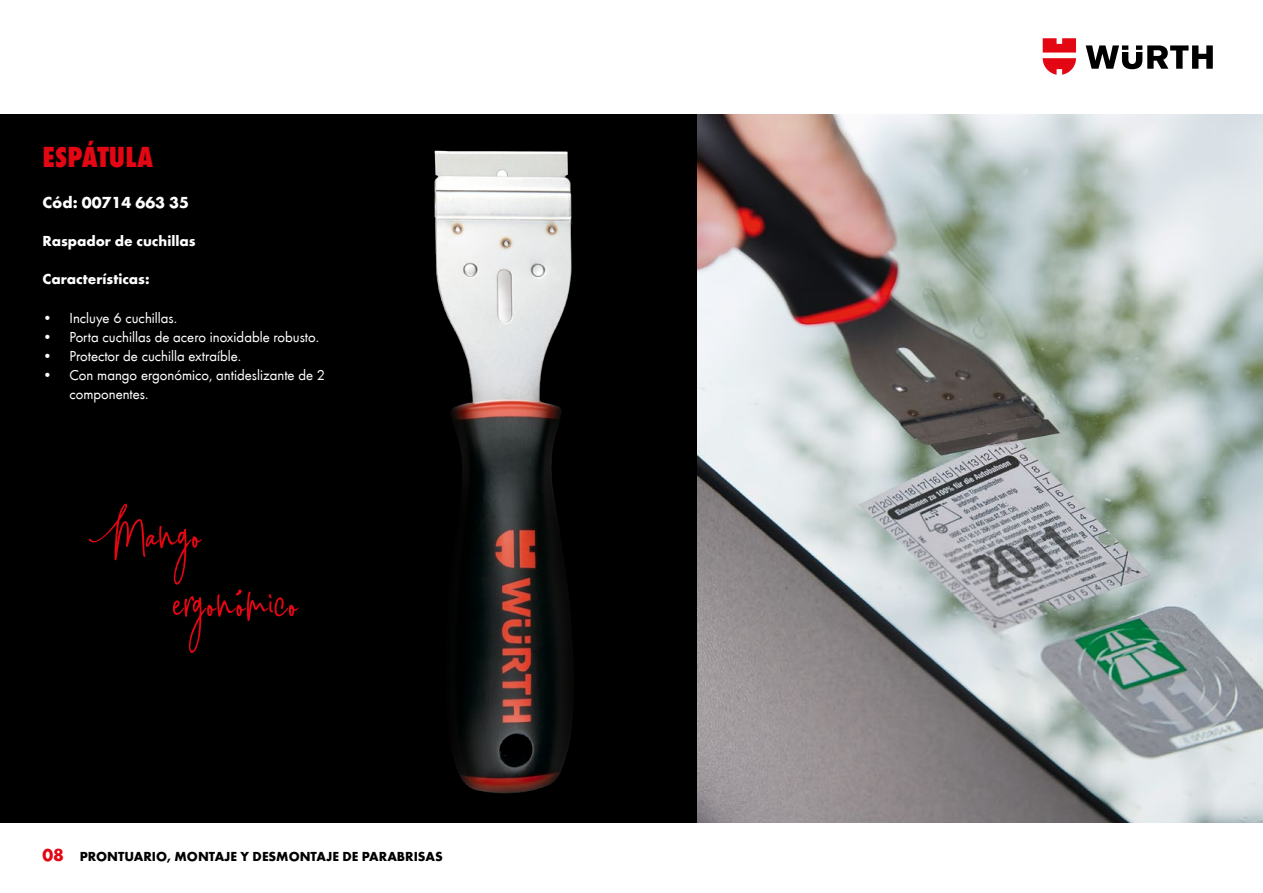
<style>
.page{position:relative;width:1263px;height:893px;background:#fff}
.page>*{position:absolute;margin:0;border:0;box-sizing:border-box;transform-origin:0 0}
.t1{font:62.25px/68.4px "Pink Script";letter-spacing:.02em;color:#e30613}
.t2{font:800 condensed 30px "Wuerth";letter-spacing:.01em;color:#e30613}
.t3{font:700 16.5px "Wuerth";color:#fff}
.t4{font:15px/19.2px "Wuerth";color:#fff}
.t5{font:700 15px "Wuerth";color:#fff}
.t6{font:700 13.5px "Wuerth";color:#000}
.s1{font-size:18px;color:#e30613}
</style>
<div class="page">
<svg style="left:1086px;top:45px;width:127px;height:24px"></svg>
<svg style="left:1043px;top:38px;width:33px;height:37px"></svg>
<div style="left:0;top:115px;width:776px;height:708px;background:#000"></div>
<img style="left:697px;top:115px;width:566px;height:708px">
<img style="left:272px;top:114px;width:398px;height:680px">
<h2 class="t2" style="left:43px;top:136px;width:112px">ESPÁTULA</h2>
<p class="t3" style="left:43px;top:190px;width:148px">Cód: 00714 663 35</p>
<p class="t5" style="left:43px;top:230px;width:155px">Raspador de cuchillas</p>
<p class="t5" style="left:43px;top:268px;width:109px">Características:</p>
<p class="t4" style="left:43px;top:307px;width:136px">• Incluye 6 cuchillas.</p>
<p class="t4" style="left:43px;top:326px;width:278px">• Porta cuchillas de acero inoxidable robusto.</p>
<p class="t4" style="left:43px;top:346px;width:200px">• Protector de cuchilla extraíble.</p>
<p class="t4" style="left:70px;top:365px;width:257px;text-indent:-27px">• Con mango ergonómico, antideslizante de 2 componentes.</p>
<h1 class="t1" style="left:173px;top:499px;width:127px;text-indent:-84px">Mango ergonómico</h1>
<p class="t6" style="left:43px;top:846px;width:402px"><span class="s1">08</span> PRONTUARIO, MONTAJE Y DESMONTAJE DE PARABRISAS</p>
</div>
